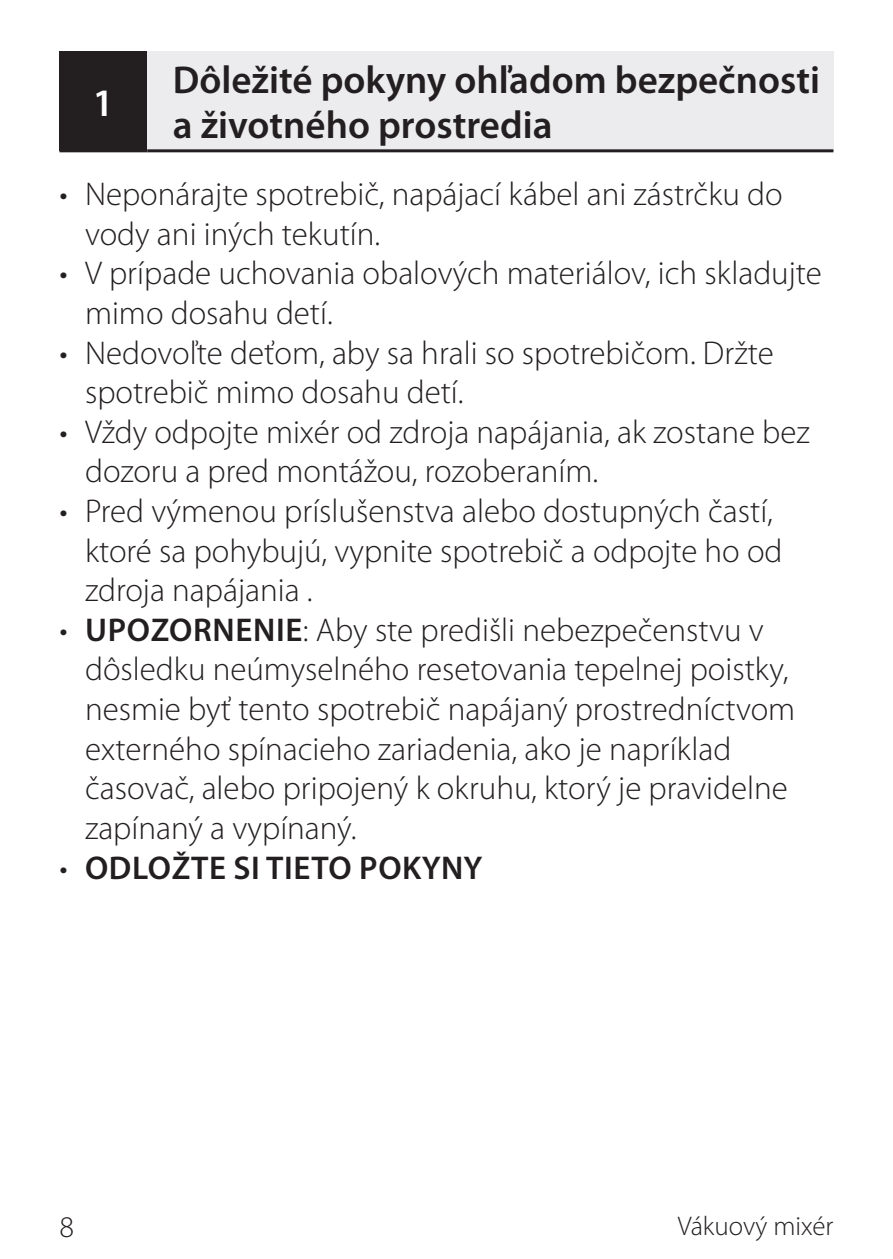
<style>
.page{position:relative;width:893px;height:1259px;background:#fff}
.page>*{position:absolute;margin:0;border:0;box-sizing:border-box;transform-origin:0 0}
.Nadpis_13{font:600 39px/45px "Myriad Pro";color:#231f20}
.Nadpis_13-2{font:600 39px "Myriad Pro";color:#fff}
.Odsadený_11{font:300 33px/39.6px "Myriad Pro";color:#231f20}
.Odsadený_11-2{font:600 33px "Myriad Pro";letter-spacing:.02em;color:#231f20}
.t1{font:300 30px "Myriad Pro";color:#231f20}
.t2{font:300 27px "Myriad Pro";color:#231f20}
.s1{font-weight:600}
.s2{font-weight:300}
</style>
<div class="page">
<div style="left:60px;top:51px;width:87px;height:100px;background:#231f20"></div>
<div style="left:147px;top:51px;width:686px;height:100px;background:#ececee"></div>
<hr style="left:60px;top:149px;width:87px;height:3px;background:#231f20">
<hr style="left:147px;top:149px;width:686px;height:3px;background:#231f20">
<p class="Nadpis_13" style="left:173px;top:56px;width:649px">Dôležité pokyny ohľadom bezpečnosti a životného prostredia</p>
<p class="Odsadený_11" style="left:85px;top:175px;width:699px;text-indent:-26px">• Neponárajte spotrebič, napájací kábel ani zástrčku do vody ani iných tekutín.</p>
<p class="Odsadený_11" style="left:85px;top:254px;width:738px;text-indent:-26px">• V prípade uchovania obalových materiálov, ich skladujte mimo dosahu detí.</p>
<p class="Odsadený_11" style="left:85px;top:333px;width:690px;text-indent:-26px">• Nedovoľte deťom, aby sa hrali so spotrebičom. Držte spotrebič mimo dosahu detí.</p>
<p class="Odsadený_11" style="left:85px;top:412px;width:726px;text-indent:-26px">• Vždy odpojte mixér od zdroja napájania, ak zostane bez dozoru a pred montážou, rozoberaním.</p>
<p class="Odsadený_11" style="left:85px;top:492px;width:699px;text-indent:-26px">• Pred výmenou príslušenstva alebo dostupných častí, ktoré sa pohybujú, vypnite spotrebič a odpojte ho od zdroja napájania .</p>
<p class="Odsadený_11" style="left:85px;top:610px;width:712px;text-indent:-26px">• <span class="s1">UPOZORNENIE</span>: Aby ste predišli nebezpečenstvu v dôsledku neúmyselného resetovania tepelnej poistky, nesmie byť tento spotrebič napájaný prostredníctvom externého spínacieho zariadenia, ako je napríklad časovač, alebo pripojený k okruhu, ktorý je pravidelne zapínaný a vypínaný.</p>
<p class="Odsadený_11-2" style="left:60px;top:846px;width:424px"><span class="s2">•</span> ODLOŽTE SI TIETO POKYNY</p>
<p class="Nadpis_13-2" style="left:93px;top:78px;width:22px">1</p>
<p class="t1" style="left:60px;top:1210px;width:16px">8</p>
<p class="t2" style="left:678px;top:1210px;width:157px">Vákuový mixér</p>
</div>
